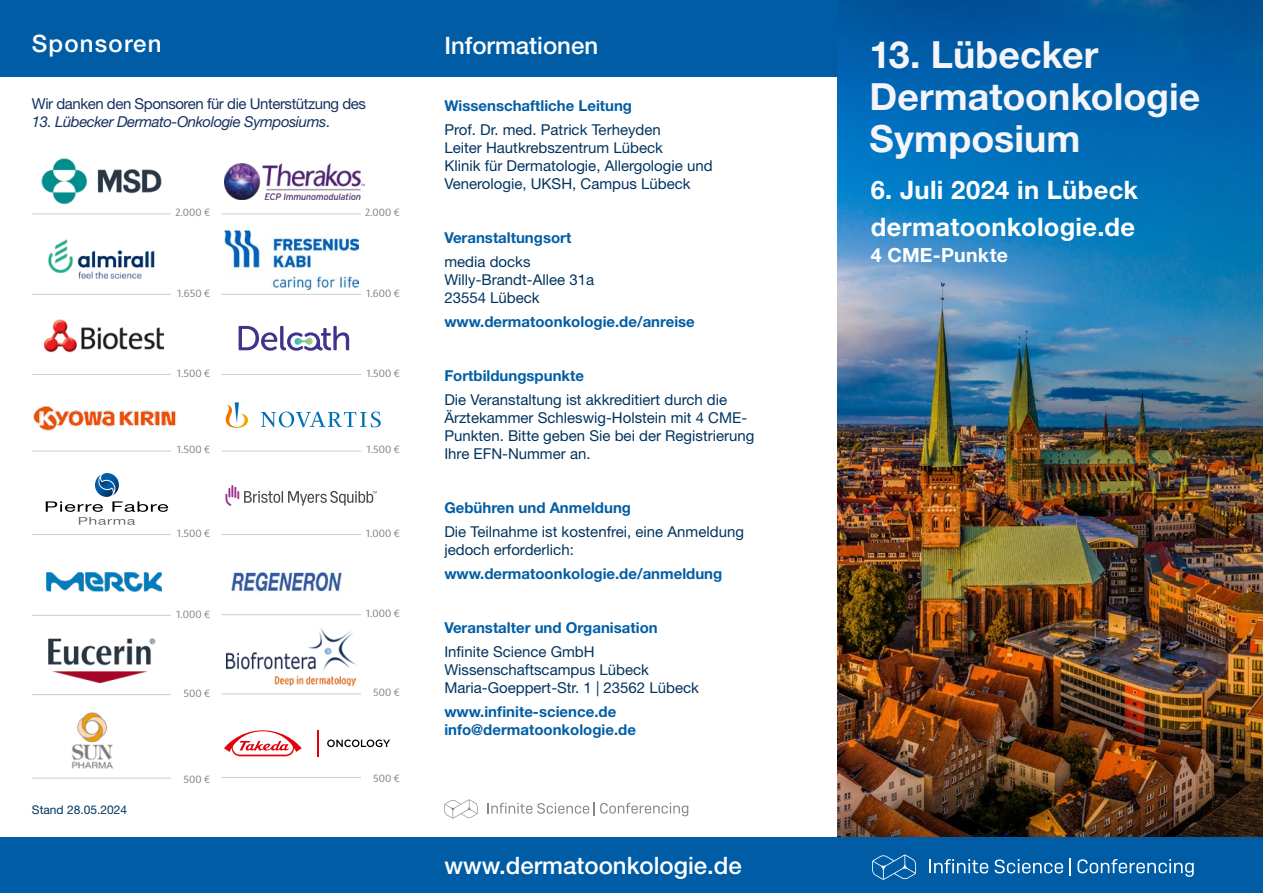
<style>
.page{position:relative;width:1263px;height:893px;background:#fff}
.page>*{position:absolute;margin:0;border:0;box-sizing:border-box;transform-origin:0 0}
.t1{font:700 37.5px/42px "Helvetica Neue LT Std";color:#f4f4f9}
.t2{font:700 25.5px "Helvetica Neue LT Std";letter-spacing:.015em;color:#fff}
.Titel1{font:500 24px "Helvetica Neue LT Std";color:#fff}
.Titel1-2{font:500 24px "Helvetica Neue LT Std";letter-spacing:.05em;color:#fff}
.t3{font:700 19.5px "Helvetica Neue LT Std";letter-spacing:.01em;color:#fff}
.Fliesstext{font:15px/18px "Helvetica Neue LT Std";color:#003460}
.Fliesstext-2{font:700 15px/24px "Helvetica Neue LT Std";color:#025ea5}
.t4{font:15px "Helvetica Neue LT Std";letter-spacing:-.03em;color:#153261}
.t5{font:italic 15px "Helvetica Neue LT Std";letter-spacing:-.03em;color:#153261}
.Text_Programm{font:12px "Helvetica Neue LT Std";color:#003460}
.t6{font:10.5px "Sinova Std";color:#868786}
.s1{font-style:normal}
.s2{font-weight:400;color:#003460}
</style>
<div class="page">
<img style="left:838px;top:0;width:425px;height:838px">
<div style="left:0;top:0;width:838px;height:77px;background:#005da5"></div>
<div style="left:0;top:838px;width:1263px;height:55px;background:#005da5"></div>
<svg style="left:929px;top:859px;width:59px;height:14px"></svg>
<svg style="left:995px;top:859px;width:68px;height:14px"></svg>
<svg style="left:872px;top:855px;width:44px;height:25px"></svg>
<svg style="left:1069px;top:858px;width:2px;height:18px"></svg>
<svg style="left:1077px;top:859px;width:117px;height:18px"></svg>
<svg style="left:444px;top:799px;width:34px;height:20px"></svg>
<svg style="left:488px;top:802px;width:200px;height:14px"></svg>
<img style="left:41px;top:158px;width:121px;height:47px">
<img style="left:224px;top:163px;width:141px;height:36px">
<img style="left:224px;top:231px;width:135px;height:58px">
<img style="left:48px;top:239px;width:107px;height:40px">
<img style="left:45px;top:319px;width:118px;height:34px">
<svg style="left:239px;top:326px;width:110px;height:25px"></svg>
<img style="left:33px;top:406px;width:143px;height:25px">
<svg style="left:226px;top:402px;width:155px;height:26px"></svg>
<svg style="left:46px;top:473px;width:122px;height:52px"></svg>
<svg style="left:225px;top:485px;width:152px;height:21px"></svg>
<img style="left:231px;top:572px;width:111px;height:21px">
<img style="left:227px;top:628px;width:129px;height:57px">
<svg style="left:327px;top:739px;width:63px;height:8px"></svg>
<svg style="left:224px;top:730px;width:78px;height:27px"></svg>
<hr style="left:317px;top:730px;width:2px;height:26px;background:#e3000b">
<img style="left:47px;top:573px;width:115px;height:18px">
<img style="left:71px;top:713px;width:43px;height:55px">
<hr style="left:32px;top:213px;width:178px;height:1px;background:#d0cfcc">
<hr style="left:222px;top:213px;width:178px;height:1px;background:#d0cfcc">
<hr style="left:222px;top:294px;width:178px;height:1px;background:#d0cfcc">
<hr style="left:222px;top:374px;width:178px;height:1px;background:#d0cfcc">
<hr style="left:222px;top:450px;width:178px;height:2px;background:#d0cfcc">
<hr style="left:222px;top:534px;width:178px;height:1px;background:#d0cfcc">
<hr style="left:222px;top:614px;width:178px;height:1px;background:#d0cfcc">
<hr style="left:222px;top:693px;width:178px;height:1px;background:#d0cfcc">
<hr style="left:222px;top:777px;width:178px;height:1px;background:#d0cfcc">
<hr style="left:32px;top:294px;width:178px;height:1px;background:#d0cfcc">
<hr style="left:32px;top:374px;width:178px;height:1px;background:#d0cfcc">
<hr style="left:32px;top:450px;width:178px;height:2px;background:#d0cfcc">
<hr style="left:32px;top:534px;width:178px;height:1px;background:#d0cfcc">
<hr style="left:32px;top:615px;width:178px;height:1px;background:#d0cfcc">
<hr style="left:32px;top:694px;width:178px;height:1px;background:#d0cfcc">
<hr style="left:32px;top:778px;width:178px;height:1px;background:#d0cfcc">
<div style="left:172px;top:202px;width:38px;height:21px;background:#fff"></div>
<div style="left:361px;top:202px;width:39px;height:21px;background:#fff"></div>
<div style="left:172px;top:282px;width:38px;height:21px;background:#fff"></div>
<div style="left:361px;top:282px;width:39px;height:21px;background:#fff"></div>
<div style="left:172px;top:362px;width:38px;height:21px;background:#fff"></div>
<div style="left:361px;top:362px;width:39px;height:21px;background:#fff"></div>
<div style="left:172px;top:439px;width:38px;height:21px;background:#fff"></div>
<div style="left:361px;top:439px;width:39px;height:21px;background:#fff"></div>
<div style="left:172px;top:522px;width:38px;height:22px;background:#fff"></div>
<div style="left:361px;top:522px;width:39px;height:22px;background:#fff"></div>
<div style="left:172px;top:603px;width:38px;height:21px;background:#fff"></div>
<div style="left:172px;top:682px;width:38px;height:22px;background:#fff"></div>
<div style="left:172px;top:768px;width:38px;height:21px;background:#fff"></div>
<div style="left:361px;top:602px;width:39px;height:22px;background:#fff"></div>
<div style="left:361px;top:682px;width:39px;height:21px;background:#fff"></div>
<div style="left:361px;top:767px;width:39px;height:22px;background:#fff"></div>
<img style="left:48px;top:638px;width:108px;height:46px">
<p class="Titel1-2" style="left:32px;top:29px;width:131px">Sponsoren</p>
<p class="t4" style="left:32px;top:94px;width:336px">Wir danken den Sponsoren für die Unterstützung des</p>
<p class="t5" style="left:32px;top:112px;width:300px">13. Lübecker Dermato-Onkologie Symposiums<span class="s1">.</span></p>
<p class="t6" style="left:175px;top:206px;width:36px">2.000 €</p>
<p class="t6" style="left:365px;top:206px;width:36px">2.000 €</p>
<p class="t6" style="left:178px;top:287px;width:34px">1.650 €</p>
<p class="t6" style="left:367px;top:287px;width:35px">1.600 €</p>
<p class="t6" style="left:177px;top:367px;width:34px">1.500 €</p>
<p class="t6" style="left:367px;top:367px;width:34px">1.500 €</p>
<p class="t6" style="left:177px;top:444px;width:34px">1.500 €</p>
<p class="t6" style="left:367px;top:444px;width:34px">1.500 €</p>
<p class="t6" style="left:177px;top:527px;width:34px">1.500 €</p>
<p class="t6" style="left:366px;top:527px;width:35px">1.000 €</p>
<p class="Text_Programm" style="left:32px;top:802px;width:97px">Stand 28.05.2024</p>
<p class="t6" style="left:177px;top:608px;width:35px">1.000 €</p>
<p class="t6" style="left:183px;top:687px;width:28px">500 €</p>
<p class="t6" style="left:183px;top:773px;width:28px">500 €</p>
<p class="t6" style="left:366px;top:607px;width:35px">1.000 €</p>
<p class="t6" style="left:373px;top:686px;width:28px">500 €</p>
<p class="t6" style="left:373px;top:772px;width:28px">500 €</p>
<p class="Titel1" style="left:444px;top:31px;width:155px">Informationen</p>
<p class="Fliesstext-2" style="left:444px;top:93px;width:189px">Wissenschaftliche Leitung</p>
<p class="Fliesstext" style="left:444px;top:120px;width:270px">Prof. Dr. med. Patrick Terheyden<br>Leiter Hautkrebszentrum Lübeck<br>Klinik für Dermatologie, Allergologie und Venerologie, UKSH, Campus Lübeck</p>
<p class="Fliesstext-2" style="left:444px;top:225px;width:128px">Veranstaltungsort</p>
<p class="Fliesstext" style="left:444px;top:252px;width:88px">media docks</p>
<p class="Fliesstext" style="left:444px;top:270px;width:151px">Willy-Brandt-Allee 31a</p>
<p class="Fliesstext-2" style="left:444px;top:285px;width:252px"><span class="s2">23554 Lübeck </span>www.dermatoonkologie.de/anreise</p>
<p class="Fliesstext-2" style="left:444px;top:363px;width:141px">Fortbildungspunkte</p>
<p class="Fliesstext" style="left:444px;top:390px;width:312px">Die Veranstaltung ist akkreditiert durch die Ärztekammer Schleswig-Holstein mit 4 CME-Punkten. Bitte geben Sie bei der Registrierung Ihre EFN-Nummer an.</p>
<p class="Fliesstext-2" style="left:444px;top:495px;width:188px">Gebühren und Anmeldung</p>
<p class="Fliesstext" style="left:444px;top:522px;width:301px">Die Teilnahme ist kostenfrei, eine Anmeldung jedoch erforderlich:</p>
<p class="Fliesstext-2" style="left:444px;top:561px;width:279px">www.dermatoonkologie.de/anmeldung</p>
<p class="Fliesstext-2" style="left:444px;top:615px;width:215px">Veranstalter und Organisation</p>
<p class="Fliesstext" style="left:444px;top:642px;width:256px">Infinite Science GmbH<br>Wissenschaftscampus Lübeck<br>Maria-Goeppert-Str. 1 | 23562 Lübeck</p>
<p class="Fliesstext-2" style="left:444px;top:702px;width:193px;line-height:18px">www.infinite-science.de info@dermatoonkologie.de</p>
<p class="Titel1" style="left:444px;top:851px;width:299px">www.dermatoonkologie.de</p>
<p class="t1" style="left:870px;top:33px;width:332px">13. Lübecker<br>Dermatoonkologie<br>Symposium</p>
<p class="t2" style="left:871px;top:174px;width:269px">6. Juli 2024 in Lübeck</p>
<p class="t2" style="left:871px;top:212px;width:266px">dermatoonkologie.de</p>
<p class="t3" style="left:871px;top:243px;width:139px">4 CME-Punkte</p>
</div>
